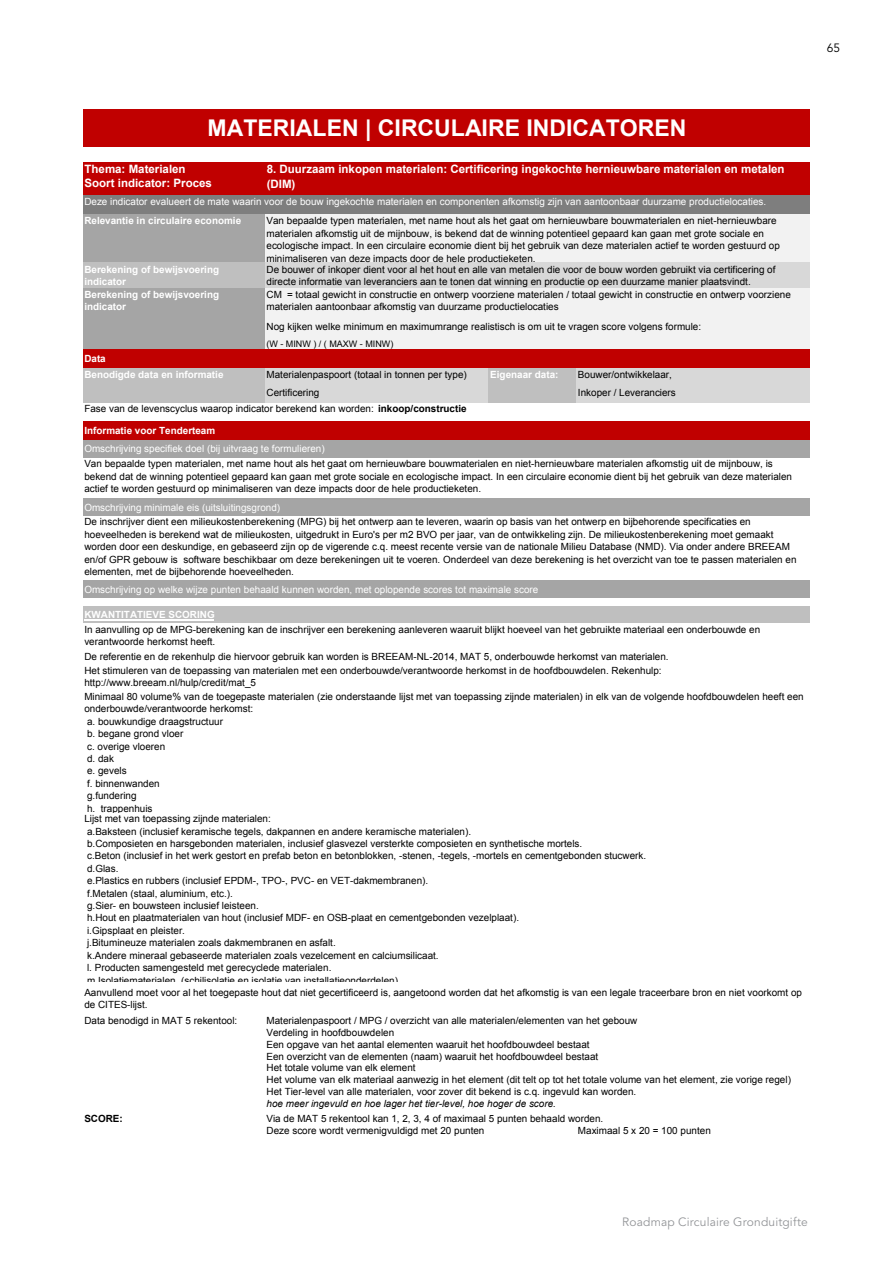
<style>
.page{position:relative;width:893px;height:1263px;background:#fff}
.page>*{position:absolute;margin:0;border:0;box-sizing:border-box;transform-origin:0 0}
.t1{font:700 23.1px "Arial";color:#fff}
.t2{font:12px "Avenir LT Std";letter-spacing:.01em;color:#939598}
.t3{font:12px "Avenir LT Std";color:#000}
.t4{font:700 11.55px/14.2px "Arial";color:#fff}
.t5{font:9.9px/12.5px "Arial";color:#000}
.t6{font:9.9px "Arial";color:#fff}
.t7{font:700 9.9px/12.6px "Arial";color:#fff}
.t8{font:italic 9.9px "Arial";color:#000}
.t9{font:700 9.9px "Arial";color:#000}
.t10{font:9px "Arial";color:#000}
.s1{font-weight:700}
</style>
<div class="page">
<div style="left:83px;top:109px;width:726px;height:39px;background:#c00000"></div>
<div style="left:83px;top:147px;width:726px;height:15px;background:#fff"></div>
<div style="left:83px;top:162px;width:726px;height:34px;background:#c00000"></div>
<div style="left:83px;top:195px;width:726px;height:20px;background:#7e7e7e"></div>
<div style="left:83px;top:215px;width:182px;height:48px;background:#a5a5a5"></div>
<div style="left:265px;top:215px;width:544px;height:48px;background:#f2f2f2"></div>
<div style="left:83px;top:263px;width:182px;height:25px;background:#bfbfbf"></div>
<div style="left:265px;top:263px;width:544px;height:25px;background:#d8d8d8"></div>
<div style="left:83px;top:288px;width:182px;height:61px;background:#a5a5a5"></div>
<div style="left:265px;top:288px;width:544px;height:61px;background:#f2f2f2"></div>
<div style="left:83px;top:349px;width:726px;height:19px;background:#c00000"></div>
<div style="left:83px;top:368px;width:182px;height:35px;background:#bfbfbf"></div>
<div style="left:265px;top:368px;width:224px;height:35px;background:#d8d8d8"></div>
<div style="left:488px;top:368px;width:88px;height:35px;background:#bfbfbf"></div>
<div style="left:576px;top:368px;width:233px;height:35px;background:#d8d8d8"></div>
<div style="left:83px;top:421px;width:726px;height:19px;background:#c00000"></div>
<div style="left:83px;top:440px;width:726px;height:17px;background:#a5a5a5"></div>
<div style="left:83px;top:498px;width:726px;height:18px;background:#a5a5a5"></div>
<div style="left:83px;top:580px;width:726px;height:18px;background:#a5a5a5"></div>
<div style="left:83px;top:606px;width:726px;height:17px;background:#bfbfbf"></div>
<hr style="left:84px;top:619px;width:130px;height:1px;background:#fff">
<p class="t3" style="left:827px;top:41px;width:15px">65</p>
<h1 class="t1" style="left:208px;top:113px;width:480px">MATERIALEN | CIRCULAIRE INDICATOREN</h1>
<p class="t4" style="left:85px;top:162px;width:129px">Thema: Materialen<br>Soort indicator: Proces</p>
<p class="t7" style="left:84px;top:215px;width:158px">Relevantie in circulaire economie</p>
<p class="t4" style="left:267px;top:162px;width:519px">8. Duurzaam inkopen materialen: Certificering ingekochte hernieuwbare materialen en metalen (DIM)</p>
<p class="t6" style="left:84px;top:195px;width:683px">Deze indicator evalueert de mate waarin voor de bouw ingekochte materialen en componenten afkomstig zijn van aantoonbaar duurzame productielocaties.</p>
<p class="t5" style="left:267px;top:215px;width:515px">Van bepaalde typen materialen, met name hout als het gaat om hernieuwbare bouwmaterialen en niet-hernieuwbare materialen afkomstig uit de mijnbouw, is bekend dat de winning potentieel gepaard kan gaan met grote sociale en ecologische impact. In een circulaire economie dient bij het gebruik van deze materialen actief te worden gestuurd op minimaliseren van deze impacts door de hele productieketen.</p>
<p class="t5" style="left:267px;top:263px;width:510px">De bouwer of inkoper dient voor al het hout en alle van metalen die voor de bouw worden gebruikt via certificering of directe informatie van leveranciers aan te tonen dat winning en productie op een duurzame manier plaatsvindt.</p>
<p class="t7" style="left:84px;top:288px;width:136px">Berekening of bewijsvoering indicator</p>
<p class="t5" style="left:267px;top:288px;width:526px">CM = totaal gewicht in constructie en ontwerp voorziene materialen / totaal gewicht in constructie en ontwerp voorziene materialen aantoonbaar afkomstig van duurzame productielocaties</p>
<p class="t5" style="left:267px;top:320px;width:436px">Nog kijken welke minimum en maximumrange realistisch is om uit te vragen score volgens formule:</p>
<p class="t10" style="left:266px;top:338px;width:128px">(W - MINW ) / ( MAXW - MINW)</p>
<p class="t7" style="left:84px;top:263px;width:136px">Berekening of bewijsvoering indicator</p>
<p class="t7" style="left:84px;top:351px;width:141px;line-height:16.2px">Data<br>Benodigde data en informatie</p>
<p class="t5" style="left:267px;top:368px;width:202px">Materialenpaspoort (totaal in tonnen per type)</p>
<p class="t5" style="left:578px;top:368px;width:96px">Bouwer/ontwikkelaar,</p>
<p class="t5" style="left:267px;top:386px;width:54px">Certificering</p>
<p class="t5" style="left:578px;top:386px;width:99px">Inkoper / Leveranciers</p>
<p class="t7" style="left:490px;top:369px;width:70px">Eigenaar data:</p>
<p class="t5" style="left:84px;top:403px;width:384px">Fase van de levenscyclus waarop indicator berekend kan worden: <span class="s1">inkoop/constructie</span></p>
<p class="t7" style="left:84px;top:425px;width:132px">Informatie voor Tenderteam</p>
<p class="t6" style="left:84px;top:442px;width:242px">Omschrijving specifiek doel (bij uitvraag te formulieren)</p>
<p class="t5" style="left:84px;top:457px;width:709px">Van bepaalde typen materialen, met name hout als het gaat om hernieuwbare bouwmaterialen en niet-hernieuwbare materialen afkomstig uit de mijnbouw, is bekend dat de winning potentieel gepaard kan gaan met grote sociale en ecologische impact. In een circulaire economie dient bij het gebruik van deze materialen actief te worden gestuurd op minimaliseren van deze impacts door de hele productieketen.</p>
<p class="t5" style="left:84px;top:516px;width:714px">De inschrijver dient een milieukostenberekening (MPG) bij het ontwerp aan te leveren, waarin op basis van het ontwerp en bijbehorende specificaties en hoeveelheden is berekend wat de milieukosten, uitgedrukt in Euro's per m2 BVO per jaar, van de ontwikkeling zijn. De milieukostenberekening moet gemaakt worden door een deskundige, en gebaseerd zijn op de vigerende c.q. meest recente versie van de nationale Milieu Database (NMD). Via onder andere BREEAM en/of GPR gebouw is software beschikbaar om deze berekeningen uit te voeren. Onderdeel van deze berekening is het overzicht van toe te passen materialen en elementen, met de bijbehorende hoeveelheden.</p>
<p class="t6" style="left:84px;top:501px;width:197px">Omschrijving minimale eis (uitsluitingsgrond)</p>
<p class="t6" style="left:84px;top:583px;width:455px">Omschrijving op welke wijze punten behaald kunnen worden, met oplopende scores tot maximale score</p>
<p class="t7" style="left:84px;top:608px;width:132px">KWANTITATIEVE SCORING</p>
<p class="t5" style="left:84px;top:623px;width:677px">In aanvulling op de MPG-berekening kan de inschrijver een berekening aanleveren waaruit blijkt hoeveel van het gebruikte materiaal een onderbouwde en verantwoorde herkomst heeft.</p>
<p class="t5" style="left:84px;top:650px;width:586px;line-height:13.6px">De referentie en de rekenhulp die hiervoor gebruik kan worden is BREEAM-NL-2014, MAT 5, onderbouwde herkomst van materialen.<br>Het stimuleren van de toepassing van materialen met een onderbouwde/verantwoorde herkomst in de hoofdbouwdelen. Rekenhulp:</p>
<p class="t5" style="left:84px;top:676px;width:721px;line-height:13.8px">http://www.breeam.nl/hulp/credit/mat_5<br>Minimaal 80 volume% van de toegepaste materialen (zie onderstaande lijst met van toepassing zijnde materialen) in elk van de volgende hoofdbouwdelen heeft een</p>
<p class="t5" style="left:84px;top:703px;width:170px">onderbouwde/verantwoorde herkomst: a. bouwkundige draagstructuur<br>b. begane grond vloer<br>c. overige vloeren<br>d. dak<br>e. gevels<br>f. binnenwanden<br>g.fundering<br>h. trappenhuis</p>
<p class="t5" style="left:84px;top:812px;width:719px">Lijst met van toepassing zijnde materialen:<br>a.Baksteen (inclusief keramische tegels, dakpannen en andere keramische materialen).<br>b.Composieten en harsgebonden materialen, inclusief glasvezel versterkte composieten en synthetische mortels.<br>c.Beton (inclusief in het werk gestort en prefab beton en betonblokken, -stenen, -tegels, -mortels en cementgebonden stucwerk.<br>d.Glas.<br>e.Plastics en rubbers (inclusief EPDM-, TPO-, PVC- en VET-dakmembranen).<br>f.Metalen (staal, aluminium, etc.).<br>g.Sier- en bouwsteen inclusief leisteen.<br>h.Hout en plaatmaterialen van hout (inclusief MDF- en OSB-plaat en cementgebonden vezelplaat).<br>i.Gipsplaat en pleister.<br>j.Bitumineuze materialen zoals dakmembranen en asfalt.<br>k.Andere mineraal gebaseerde materialen zoals vezelcement en calciumsilicaat.<br>l. Producten samengesteld met gerecyclede materialen.<br>m Isolatiematerialen (schilisolatie en isolatie van installatieonderdelen)<br>Aanvullend moet voor al het toegepaste hout dat niet gecertificeerd is, aangetoond worden dat het afkomstig is van een legale traceerbare bron en niet voorkomt op de CITES-lijst.</p>
<p class="t5" style="left:84px;top:1014px;width:154px">Data benodigd in MAT 5 rekentool:</p>
<p class="t5" style="left:266px;top:1015px;width:526px;line-height:11.9px">Materialenpaspoort / MPG / overzicht van alle materialen/elementen van het gebouw<br>Verdeling in hoofdbouwdelen<br>Een opgave van het aantal elementen waaruit het hoofdbouwdeel bestaat<br>Een overzicht van de elementen (naam) waaruit het hoofdbouwdeel bestaat<br>Het totale volume van elk element<br>Het volume van elk materiaal aanwezig in het element (dit telt op tot het totale volume van het element, zie vorige regel)<br>Het Tier-level van alle materialen, voor zover dit bekend is c.q. ingevuld kan worden.</p>
<p class="t8" style="left:267px;top:1097px;width:291px">hoe meer ingevuld en hoe lager het tier-level, hoe hoger de score.</p>
<p class="t9" style="left:84px;top:1112px;width:40px">SCORE:</p>
<p class="t5" style="left:267px;top:1125px;width:219px">Deze score wordt vermenigvuldigd met 20 punten</p>
<p class="t5" style="left:578px;top:1125px;width:134px">Maximaal 5 x 20 = 100 punten</p>
<p class="t5" style="left:267px;top:1113px;width:338px">Via de MAT 5 rekentool kan 1, 2, 3, 4 of maximaal 5 punten behaald worden.</p>
<p class="t2" style="left:622px;top:1214px;width:187px">Roadmap Circulaire Gronduitgifte</p>
</div>
